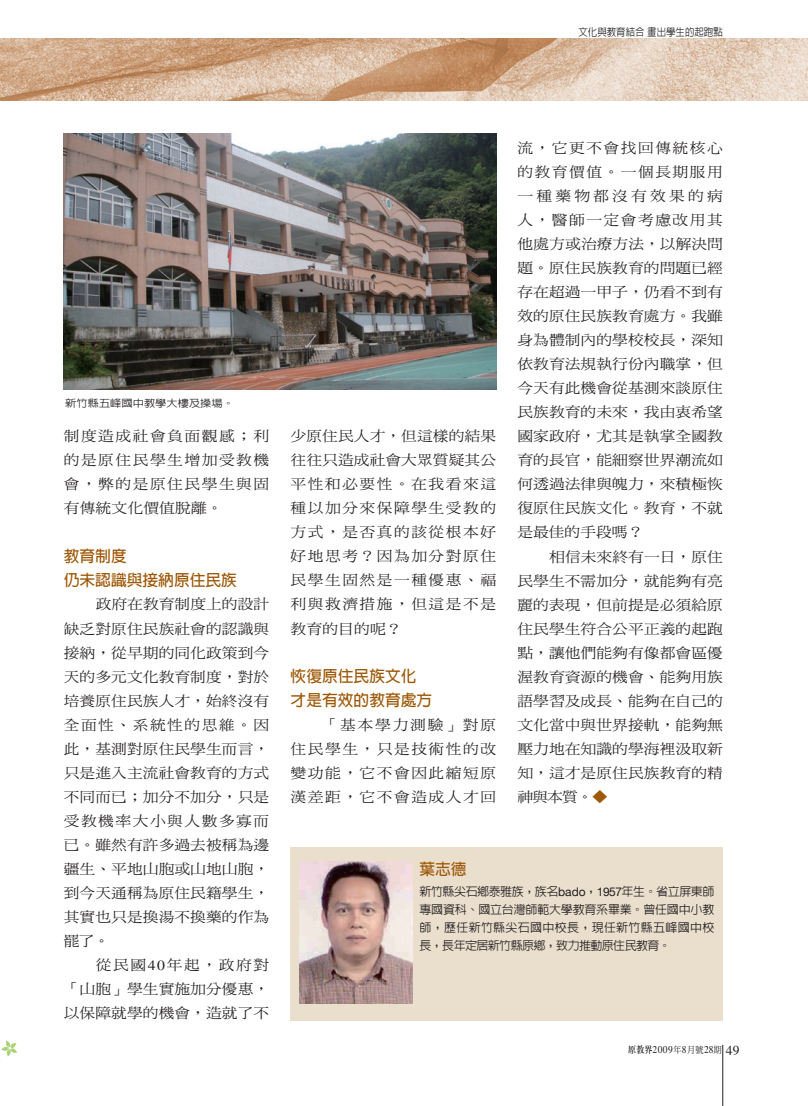
<style>
.page{position:relative;width:808px;height:1106px;background:#fff}
.page>*{position:absolute;margin:0;border:0;box-sizing:border-box;transform-origin:0 0}
.內文_小標3{font:700 15.75px "AR Hei B5";color:#9e5807}
.內文{font:14.1px/24px "DF Ming Std W5";letter-spacing:.005em;color:#231f20;text-align:justify;scale:1.11 1}
.語系-內文{font:500 12px/18px "AR Hei B5";letter-spacing:-.02em;color:#231f20;text-align:justify}
.t1{font:10.5px "Times";letter-spacing:.05em;color:#231f20;scale:.9 1}
.正常{font:500 10.5px "AR Hei B5";color:#231f20;scale:.9 1}
.圖說{font:500 10.2px "AR Hei B5";color:#231f20;scale:1.11 1}
.s1{font-family:"Times"}
.s2{font-family:"AR Hei B5";font-weight:700;color:#9e5807}
.s3{font-family:"Helvetica Neue";font-weight:400}
.s4{font-family:"AR Ming B5";font-weight:800;font-size:9px}
.s5{font-family:"DF Ming Std W5";font-size:9px}
.s6{font-size:13.5px}
</style>
<div class="page">
<svg style="left:1px;top:1040px;width:16px;height:16px"></svg>
<img style="left:0;top:38px;width:808px;height:63px">
<hr style="left:722px;top:1044px;width:1px;height:62px;background:#231f20">
<img style="left:64px;top:133px;width:432px;height:256px">
<div style="left:291px;top:848px;width:432px;height:172px;background:#eadecd"></div>
<img style="left:300px;top:861px;width:112px;height:142px">
<p class="正常" style="left:578px;top:27px;width:162px">文化與教育結合畫出學生的起跑點</p>
<p class="圖說" style="left:65px;top:398px;width:154px">新竹縣五峰國中教學大樓及操場。</p>
<p class="內文" style="left:64px;top:424px;width:187px">制度造成社會負面觀感；利的是原住民學生增加受教機會，弊的是原住民學生與固有傳統文化價值脫離。</p>
<p class="內文_小標3" style="left:64px;top:548px;width:64px">教育制度</p>
<p class="內文_小標3" style="left:64px;top:572px;width:175px">仍未認識與接納原住民族</p>
<p class="內文" style="left:64px;top:592px;width:187px;text-indent:32px">政府在教育制度上的設計缺乏對原住民族社會的認識與接納，從早期的同化政策到今天的多元文化教育制度，對於培養原住民族人才，始終沒有全面性、系統性的思維。因此，基測對原住民學生而言，只是進入主流社會教育的方式不同而已；加分不加分，只是受教機率大小與人數多寡而已。雖然有許多過去被稱為邊疆生、平地山胞或山地山胞，到今天通稱為原住民籍學生，其實也只是換湯不換藥的作為罷了。</p>
<p class="內文" style="left:64px;top:952px;width:187px;text-indent:32px">從民國<span class="s1">40</span>年起，政府對「山胞」學生實施加分優惠，以保障就學的機會，造就了不</p>
<p class="內文" style="left:291px;top:424px;width:187px">少原住民人才，但這樣的結果往往只造成社會大眾質疑其公平性和必要性。在我看來這種以加分來保障學生受教的方式，是否真的該從根本好好地思考？因為加分對原住民學生固然是一種優惠、福利與救濟措施，但這是不是教育的目的呢？</p>
<p class="內文_小標3" style="left:291px;top:668px;width:127px">恢復原住民族文化</p>
<p class="內文_小標3" style="left:291px;top:692px;width:143px">才是有效的教育處方</p>
<p class="內文" style="left:291px;top:712px;width:187px;text-indent:32px">「基本學力測驗」對原住民學生，只是技術性的改變功能，它不會因此縮短原漢差距，它不會造成人才回</p>
<p class="內文" style="left:517px;top:136px;width:187px">流，它更不會找回傳統核心的教育價值。一個長期服用一種藥物都沒有效果的病人，醫師一定會考慮改用其他處方或治療方法，以解決問題。原住民族教育的問題已經存在超過一甲子，仍看不到有效的原住民族教育處方。我雖身為體制內的學校校長，深知依教育法規執行份內職掌，但今天有此機會從基測來談原住民族教育的未來，我由衷希望國家政府，尤其是執掌全國教育的長官，能細察世界潮流如何透過法律與魄力，來積極恢復原住民族文化。教育，不就是最佳的手段嗎？</p>
<p class="內文" style="left:517px;top:544px;width:187px;text-indent:32px">相信未來終有一日，原住民學生不需加分，就能夠有亮麗的表現，但前提是必須給原住民學生符合公平正義的起跑點，讓他們能夠有像都會區優渥教育資源的機會、能夠用族語學習及成長、能夠在自己的文化當中與世界接軌，能夠無壓力地在知識的學海裡汲取新知，這才是原住民族教育的精神與本質。<span class="s2">◆</span></p>
<p class="內文_小標3" style="left:419px;top:861px;width:49px">葉志德</p>
<p class="語系-內文" style="left:419px;top:882px;width:296px">新竹縣尖石鄉泰雅族，族名<span class="s3">bado</span>，<span class="s3">1957</span>年生。省立屏東師專國資科、國立台灣師範大學教育系畢業。曾任國中小教師，歷任新竹縣尖石國中校長，現任新竹縣五峰國中校長，長年定居新竹縣原鄉，致力推動原住民教育。</p>
<p class="t1" style="left:628px;top:1043px;width:125px"><span class="s4">原教界</span>2009<span class="s5">年</span>8<span class="s5">月號</span>28<span class="s5">期</span> <span class="s6">49</span></p>
</div>
